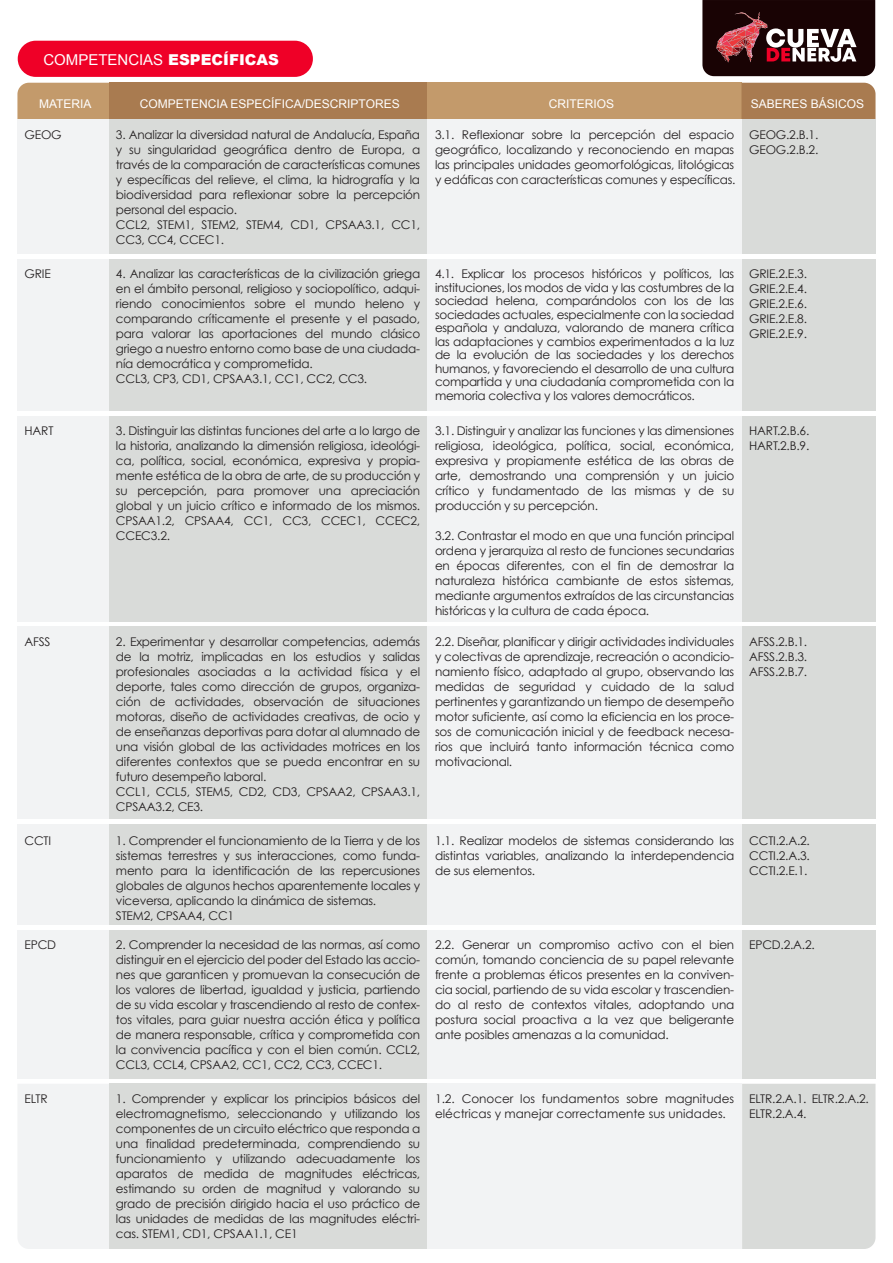
<style>
.page{position:relative;width:893px;height:1263px;background:#fff}
.page>*{position:absolute;margin:0;border:0;box-sizing:border-box;transform-origin:0 0}
.t1{font:15px "Arial";color:#fff}
.t2{font:12px/15px "Century Gothic";letter-spacing:-.015em;color:#231f20;text-align:justify}
.t3{font:12px "Arial";color:#fff}
.s1{font-weight:900}
</style>
<div class="page">
<div style="left:17px;top:824px;width:92px;height:101px;background:#f2f3f4"></div>
<div style="left:17px;top:930px;width:92px;height:148px;background:#f2f3f4"></div>
<div style="left:18px;top:1084px;width:91px;height:165px;background:#f2f3f4"></div>
<div style="left:109px;top:824px;width:318px;height:101px;background:#d9dbd9"></div>
<div style="left:109px;top:930px;width:318px;height:148px;background:#d9dbd9"></div>
<div style="left:109px;top:1084px;width:318px;height:165px;background:#d9dbd9"></div>
<div style="left:742px;top:824px;width:133px;height:101px;background:#d9dbd9"></div>
<div style="left:742px;top:930px;width:133px;height:148px;background:#d9dbd9"></div>
<div style="left:742px;top:1084px;width:133px;height:165px;background:#d9dbd9"></div>
<div style="left:427px;top:824px;width:315px;height:101px;background:#f2f3f4"></div>
<div style="left:427px;top:930px;width:315px;height:148px;background:#f2f3f4"></div>
<div style="left:427px;top:1084px;width:315px;height:165px;background:#f2f3f4"></div>
<div style="left:18px;top:41px;width:295px;height:36px;background:#ef0027;border-radius:18px"></div>
<svg style="left:702px;top:0;width:173px;height:76px"></svg>
<div style="left:17px;top:83px;width:92px;height:36px;background:#c39a6b"></div>
<div style="left:109px;top:83px;width:318px;height:37px;background:#a97b50"></div>
<div style="left:427px;top:83px;width:314px;height:37px;background:#c39a6b"></div>
<div style="left:741px;top:83px;width:134px;height:36px;background:#a97b50"></div>
<div style="left:17px;top:119px;width:92px;height:135px;background:#f2f3f4"></div>
<div style="left:109px;top:119px;width:318px;height:135px;background:#d9dbd9"></div>
<div style="left:742px;top:119px;width:133px;height:135px;background:#d9dbd9"></div>
<div style="left:427px;top:119px;width:315px;height:135px;background:#f2f3f4"></div>
<div style="left:17px;top:259px;width:92px;height:151px;background:#f2f3f4"></div>
<div style="left:109px;top:259px;width:318px;height:151px;background:#d9dbd9"></div>
<div style="left:742px;top:259px;width:133px;height:151px;background:#d9dbd9"></div>
<div style="left:427px;top:259px;width:315px;height:151px;background:#f2f3f4"></div>
<div style="left:17px;top:627px;width:92px;height:192px;background:#f2f3f4"></div>
<div style="left:109px;top:627px;width:318px;height:192px;background:#d9dbd9"></div>
<div style="left:742px;top:627px;width:133px;height:192px;background:#d9dbd9"></div>
<div style="left:427px;top:627px;width:315px;height:192px;background:#f2f3f4"></div>
<div style="left:17px;top:416px;width:92px;height:206px;background:#f2f3f4"></div>
<div style="left:109px;top:416px;width:318px;height:206px;background:#d9dbd9"></div>
<div style="left:742px;top:416px;width:133px;height:206px;background:#d9dbd9"></div>
<div style="left:427px;top:416px;width:315px;height:206px;background:#f2f3f4"></div>
<p class="t1" style="left:43px;top:50px;width:237px">COMPETENCIAS <span class="s1">ESPECÍFICAS</span></p>
<p class="t3" style="left:39px;top:96px;width:54px">MATERIA</p>
<p class="t3" style="left:140px;top:96px;width:261px">COMPETENCIA ESPECÍFICA/DESCRIPTORES</p>
<p class="t3" style="left:549px;top:96px;width:67px">CRITERIOS</p>
<p class="t3" style="left:751px;top:96px;width:115px">SABERES BÁSICOS</p>
<p class="t2" style="left:749px;top:127px;width:71px">GEOG.2.B.1.<br>GEOG.2.B.2.</p>
<p class="t2" style="left:116px;top:127px;width:306px;text-align:left">3. Analizar la diversidad natural de Andalucía, España y su singularidad geográfica dentro de Europa, a través de la comparación de características comunes y específicas del relieve, el clima, la hidrografía y la biodiversidad para reflexionar sobre la percepción personal del espacio.<br>CCL2, STEM1, STEM2, STEM4, CD1, CPSAA3.1, CC1, CC3, CC4, CCEC1.</p>
<p class="t2" style="left:435px;top:127px;width:302px">3.1. Reflexionar sobre la percepción del espacio geográfico, localizando y reconociendo en mapas las principales unidades geomorfológicas, litológicas y edáficas con características comunes y específicas.</p>
<p class="t2" style="left:25px;top:127px;width:39px">GEOG</p>
<p class="t2" style="left:25px;top:266px;width:28px">GRIE</p>
<p class="t2" style="left:116px;top:266px;width:306px;text-align:left">4. Analizar las características de la civilización griega en el ámbito personal, religioso y sociopolítico, adqui&shy;riendo conocimientos sobre el mundo heleno y comparando críticamente el presente y el pasado, para valorar las aportaciones del mundo clásico griego a nuestro entorno como base de una ciudada&shy;nía democrática y comprometida.<br>CCL3, CP3, CD1, CPSAA3.1, CC1, CC2, CC3.</p>
<p class="t2" style="left:435px;top:267px;width:301px;line-height:13.5px">4.1. Explicar los procesos históricos y políticos, las instituciones, los modos de vida y las costumbres de la sociedad helena, comparándolos con los de las sociedades actuales, especialmente con la sociedad española y andaluza, valorando de manera crítica las adaptaciones y cambios experimentados a la luz de la evolución de las sociedades y los derechos humanos, y favoreciendo el desarrollo de una cultura compartida y una ciudadanía comprometida con la memoria colectiva y los valores democráticos.</p>
<p class="t2" style="left:749px;top:266px;width:59px">GRIE.2.E.3.<br>GRIE.2.E.4.<br>GRIE.2.E.6.<br>GRIE.2.E.8.<br>GRIE.2.E.9.</p>
<p class="t2" style="left:25px;top:423px;width:30px">HART</p>
<p class="t2" style="left:116px;top:423px;width:306px">3. Distinguir las distintas funciones del arte a lo largo de la historia, analizando la dimensión religiosa, ideológi&shy;ca, política, social, económica, expresiva y propia&shy;mente estética de la obra de arte, de su producción y su percepción, para promover una apreciación global y un juicio crítico e informado de los mismos.<br>CPSAA1.2, CPSAA4, CC1, CC3, CCEC1, CCEC2, CCEC3.2.</p>
<p class="t2" style="left:435px;top:423px;width:301px">3.1. Distinguir y analizar las funciones y las dimensiones religiosa, ideológica, política, social, económica, expresiva y propiamente estética de las obras de arte, demostrando una comprensión y un juicio crítico y fundamentado de las mismas y de su producción y su percepción.</p>
<p class="t2" style="left:435px;top:528px;width:301px">3.2. Contrastar el modo en que una función principal ordena y jerarquiza al resto de funciones secundarias en épocas diferentes, con el fin de demostrar la naturaleza histórica cambiante de estos sistemas, mediante argumentos extraídos de las circunstancias históricas y la cultura de cada época.</p>
<p class="t2" style="left:749px;top:423px;width:62px">HART.2.B.6.<br>HART.2.B.9.</p>
<p class="t2" style="left:25px;top:634px;width:28px">AFSS</p>
<p class="t2" style="left:116px;top:634px;width:306px;text-align:left">2. Experimentar y desarrollar competencias, además de la motriz, implicadas en los estudios y salidas profesionales asociadas a la actividad física y el deporte, tales como dirección de grupos, organiza&shy;ción de actividades, observación de situaciones motoras, diseño de actividades creativas, de ocio y de enseñanzas deportivas para dotar al alumnado de una visión global de las actividades motrices en los diferentes contextos que se pueda encontrar en su futuro desempeño laboral.<br>CCL1, CCL5, STEM5, CD2, CD3, CPSAA2, CPSAA3.1, CPSAA3.2, CE3.</p>
<p class="t2" style="left:435px;top:634px;width:301px">2.2. Diseñar, planificar y dirigir actividades individuales y colectivas de aprendizaje, recreación o acondicio&shy;namiento físico, adaptado al grupo, observando las medidas de seguridad y cuidado de la salud pertinentes y garantizando un tiempo de desempeño motor suficiente, así como la eficiencia en los proce&shy;sos de comunicación inicial y de feedback necesa&shy;rios que incluirá tanto información técnica como motivacional.</p>
<p class="t2" style="left:749px;top:634px;width:60px">AFSS.2.B.1.<br>AFSS.2.B.3.<br>AFSS.2.B.7.</p>
<p class="t2" style="left:116px;top:833px;width:306px;text-align:left">1. Comprender el funcionamiento de la Tierra y de los sistemas terrestres y sus interacciones, como funda&shy;mento para la identificación de las repercusiones globales de algunos hechos aparentemente locales y viceversa, aplicando la dinámica de sistemas.<br>STEM2, CPSAA4, CC1</p>
<p class="t2" style="left:435px;top:833px;width:301px">1.1. Realizar modelos de sistemas considerando las distintas variables, analizando la interdependencia de sus elementos.</p>
<p class="t2" style="left:25px;top:833px;width:28px">CCTI</p>
<p class="t2" style="left:749px;top:833px;width:62px">CCTI.2.A.2.<br>CCTI.2.A.3.<br>CCTI.2.E.1.</p>
<p class="t2" style="left:25px;top:937px;width:33px">EPCD</p>
<p class="t2" style="left:116px;top:937px;width:306px">2. Comprender la necesidad de las normas, así como</p>
<p class="t2" style="left:749px;top:937px;width:67px">EPCD.2.A.2.</p>
<p class="t2" style="left:116px;top:952px;width:306px">distinguir en el ejercicio del poder del Estado las accio&shy;nes que garanticen y promuevan la consecución de los valores de libertad, igualdad y justicia, partiendo de su vida escolar y trascendiendo al resto de contex&shy;tos vitales, para guiar nuestra acción ética y política de manera responsable, crítica y comprometida con la convivencia pacífica y con el bien común. CCL2, CCL3, CCL4, CPSAA2, CC1, CC2, CC3, CCEC1.</p>
<p class="t2" style="left:435px;top:937px;width:301px">2.2. Generar un compromiso activo con el bien común, tomando conciencia de su papel relevante frente a problemas éticos presentes en la conviven&shy;cia social, partiendo de su vida escolar y trascendien&shy;do al resto de contextos vitales, adoptando una postura social proactiva a la vez que beligerante ante posibles amenazas a la comunidad.</p>
<p class="t2" style="left:25px;top:1091px;width:25px">ELTR</p>
<p class="t2" style="left:116px;top:1091px;width:306px">1. Comprender y explicar los principios básicos del electromagnetismo, seleccionando y utilizando los componentes de un circuito eléctrico que responda a una finalidad predeterminada, comprendiendo su funcionamiento y utilizando adecuadamente los aparatos de medida de magnitudes eléctricas, estimando su orden de magnitud y valorando su grado de precisión dirigido hacia el uso práctico de las unidades de medidas de las magnitudes eléctri&shy;cas. STEM1, CD1, CPSAA1.1, CE1</p>
<p class="t2" style="left:435px;top:1091px;width:301px">1.2. Conocer los fundamentos sobre magnitudes eléctricas y manejar correctamente sus unidades.</p>
<p class="t2" style="left:749px;top:1091px;width:121px">ELTR.2.A.1. ELTR.2.A.2.<br>ELTR.2.A.4.</p>
</div>
